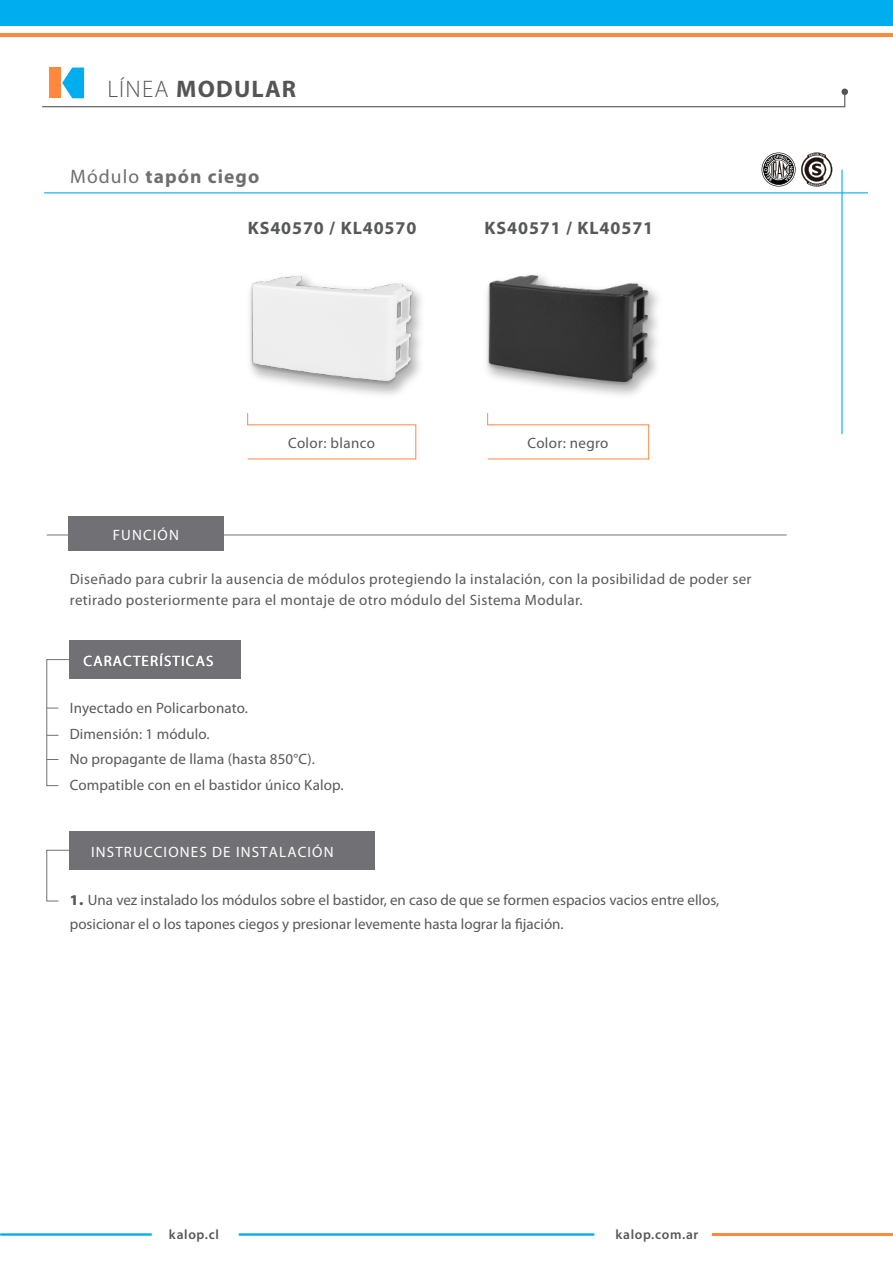
<style>
.page{position:relative;width:893px;height:1263px;background:#fff}
.page>*{position:absolute;margin:0;border:0;box-sizing:border-box;transform-origin:0 0}
.t1{font:700 24px "Myriad Pro";letter-spacing:.05em;color:#565556}
.t2{font:700 19.5px "Myriad Pro";letter-spacing:.055em;color:#706f6f}
.t3{font:700 18px "Myriad Pro";letter-spacing:.05em;color:#575858}
.t4{font:15px/25.5px "Myriad Pro";color:#575858}
.t5{font:15px/21px "Myriad Pro";letter-spacing:.025em;color:#5a595a}
.t6{font:15px "Myriad Pro";letter-spacing:.075em;color:#fff}
.t7{font:15px "Myriad Pro";letter-spacing:.025em;color:#575858}
.t8{font:600 13.5px "Myriad Pro";letter-spacing:.05em;color:#575758}
.s1{font-weight:300}
.s2{font-weight:400}
.s3{font-weight:900}
</style>
<div class="page">
<img style="left:250px;top:276px;width:164px;height:110px">
<svg style="left:247px;top:413px;width:170px;height:47px"></svg>
<img style="left:486px;top:275px;width:172px;height:120px">
<img style="left:487px;top:276px;width:163px;height:110px">
<svg style="left:487px;top:413px;width:162px;height:47px"></svg>
<svg style="left:46px;top:659px;width:24px;height:127px"></svg>
<div style="left:70px;top:640px;width:171px;height:39px;background:#717175"></div>
<hr style="left:47px;top:535px;width:740px;height:1px;background:#717175">
<div style="left:69px;top:516px;width:155px;height:35px;background:#717175"></div>
<div style="left:69px;top:831px;width:305px;height:38px;background:#717175"></div>
<svg style="left:46px;top:849px;width:25px;height:53px"></svg>
<svg style="left:762px;top:153px;width:70px;height:34px"></svg>
<svg style="left:239px;top:1233px;width:355px;height:3px"></svg>
<hr style="left:713px;top:1233px;width:180px;height:3px;background:#ff873e">
<svg style="left:0;top:1233px;width:152px;height:3px"></svg>
<div style="left:49px;top:67px;width:12px;height:31px;background:#ff873e"></div>
<div style="left:0;top:0;width:893px;height:26px;background:#00aeef"></div>
<hr style="left:0;top:33px;width:893px;height:4px;background:#ff873e">
<svg style="left:42px;top:68px;width:804px;height:40px"></svg>
<div style="left:841px;top:89px;width:7px;height:6px;background:#565556;border-radius:50%"></div>
<hr style="left:44px;top:192px;width:824px;height:1px;background:#00aeef">
<hr style="left:841px;top:170px;width:2px;height:264px;background:#00aeef">
<h1 class="t1" style="left:107px;top:75px;width:190px"><span class="s1">LÍNEA</span> MODULAR</h1>
<h2 class="t2" style="left:70px;top:166px;width:190px"><span class="s2">Módulo</span> tapón ciego</h2>
<p class="t3" style="left:248px;top:218px;width:170px">KS40570 / KL40570</p>
<p class="t3" style="left:485px;top:218px;width:170px">KS40571 / KL40571</p>
<p class="t6" style="left:113px;top:527px;width:68px">FUNCIÓN</p>
<p class="t7" style="left:288px;top:435px;width:88px">Color: blanco</p>
<p class="t7" style="left:527px;top:435px;width:83px">Color: negro</p>
<p class="t5" style="left:70px;top:569px;width:683px">Diseñado para cubrir la ausencia de módulos protegiendo la instalación, con la posibilidad de poder ser retirado posteriormente para el montaje de otro módulo del Sistema Modular.</p>
<p class="t6" style="left:84px;top:653px;width:131px">CARACTERÍSTICAS</p>
<p class="t4" style="left:70px;top:696px;width:275px">Inyectado en Policarbonato.<br>Dimensión: 1 módulo.<br>No propagante de llama (hasta 850°C).<br>Compatible con en el bastidor único Kalop.</p>
<p class="t6" style="left:91px;top:843px;width:244px">INSTRUCCIONES DE INSTALACIÓN</p>
<p class="t4" style="left:70px;top:888px;width:651px;line-height:24px"><span class="s3">1.</span> Una vez instalado los módulos sobre el bastidor, en caso de que se formen espacios vacios entre ellos, posicionar el o los tapones ciegos y presionar levemente hasta lograr la fijación.</p>
<p class="t8" style="left:169px;top:1227px;width:51px">kalop.cl</p>
<p class="t8" style="left:615px;top:1227px;width:84px">kalop.com.ar</p>
</div>
